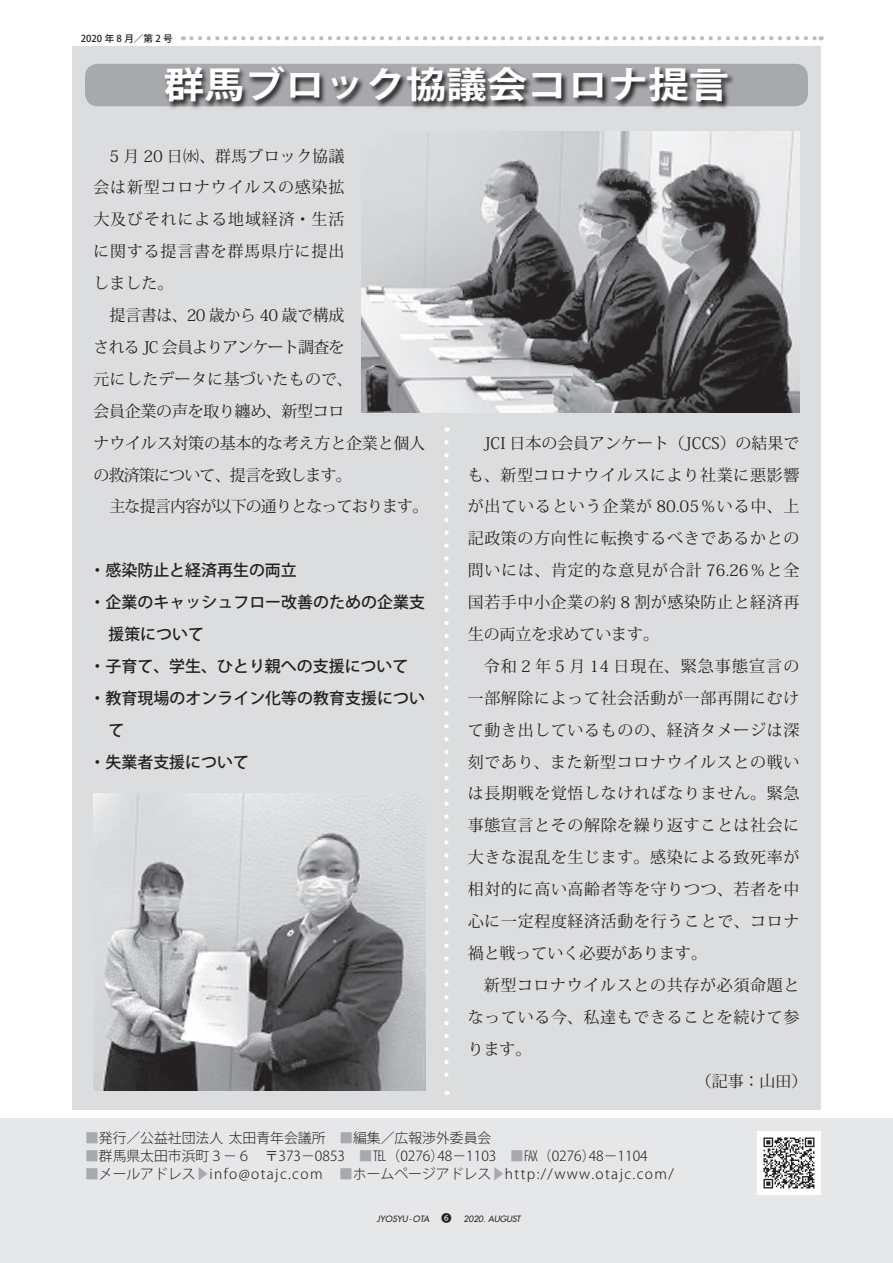
<style>
.page{position:relative;width:893px;height:1263px;background:#fff}
.page>*{position:absolute;margin:0;border:0;box-sizing:border-box;transform-origin:0 0}
.ノーマル{font:700 36.3px "Koz Go Pro";color:#fff;scale:1.11 1}
.ノーマル-2{font:15.9px/32px "Koz Min Pro";letter-spacing:.02em;color:#231f20;text-align:justify}
.ノーマル-3{font:15.9px/32px "Koz Min Pro";letter-spacing:-.015em;color:#231f20}
.ノーマル-4{font:500 15.9px/32px "Koz Go Pro";color:#231f20}
.ノーマル-5{font:15.9px "Koz Min Pro";letter-spacing:-.05em;color:#231f20}
.ノーマル-6{font:300 13.8px "Koz Go Pro";color:#231f20}
.ノーマル-7{font:300 13.8px "Koz Go Pro";letter-spacing:.1em;color:#231f20}
.ノーマル-8{font:300 10.65px "Koz Go Pro";color:#231f20}
.t1{font:500 9.6px "Koz Go Pro";color:#231f20}
.t2{font:italic 8.55px "Futura";color:#231f20}
.t3{font:italic 8.55px "Futura";letter-spacing:.025em;color:#231f20}
.s1{color:#a8a9ad}
</style>
<div class="page">
<div style="left:0;top:1118px;width:893px;height:145px;background:#e6e7e9"></div>
<div style="left:72px;top:47px;width:749px;height:1063px;background:#dcdddf"></div>
<svg style="left:191px;top:36px;width:631px;height:4px"></svg>
<div style="left:757px;top:1131px;width:64px;height:64px;background:#fff"></div>
<img style="left:763px;top:1137px;width:52px;height:52px">
<svg style="left:444px;top:442px;width:5px;height:653px"></svg>
<img style="left:361px;top:132px;width:438px;height:280px">
<img style="left:94px;top:793px;width:331px;height:298px">
<div style="left:85px;top:64px;width:723px;height:42px;background:#a8a9ad;border-radius:13px"></div>
<svg style="left:164px;top:68px;width:571px;height:41px"></svg>
<p class="t1" style="left:81px;top:33px;width:94px">2020 年 8 月／第 2 号</p>
<p class="ノーマル" style="left:164px;top:62px;width:511px">群馬ブロック協議会コロナ提言</p>
<p class="ノーマル-2" style="left:94px;top:139px;width:252px;text-indent:16px">5 月 20 日㈬、群馬ブロック協議会は新型コロナウイルスの感染拡大及びそれによる地域経済・生活に関する提言書を群馬県庁に提出しました。</p>
<p class="ノーマル-3" style="left:94px;top:299px;width:333px;text-indent:16px">提言書は、20 歳から 40 歳で構成<br>される JC 会員よりアンケート調査を<br>元にしたデータに基づいたもので、<br>会員企業の声を取り纏め、新型コロ<br>ナウイルス対策の基本的な考え方と企業と個人の救済策について、提言を致します。</p>
<p class="ノーマル-5" style="left:109px;top:495px;width:320px">主な提言内容が以下の通りとなっております。</p>
<p class="ノーマル-4" style="left:90px;top:555px;width:209px">・感染防止と経済再生の両立</p>
<p class="ノーマル-4" style="left:108px;top:587px;width:318px;text-indent:-19px">・企業のキャッシュフロー改善のための企業支援策について</p>
<p class="ノーマル-4" style="left:90px;top:651px;width:320px">・子育て、学生、ひとり親への支援について</p>
<p class="ノーマル-4" style="left:108px;top:683px;width:318px;text-indent:-19px">・教育現場のオンライン化等の教育支援について</p>
<p class="ノーマル-4" style="left:90px;top:746px;width:161px">・失業者支援について</p>
<p class="ノーマル-2" style="left:468px;top:426px;width:333px;text-indent:16px">JCI 日本の会員アンケート（JCCS）の結果でも、新型コロナウイルスにより社業に悪影響が出ているという企業が 80.05％いる中、上記政策の方向性に転換するべきであるかとの問いには、肯定的な意見が合計 76.26％と全国若手中小企業の約 8 割が感染防止と経済再生の両立を求めています。</p>
<p class="ノーマル-2" style="left:468px;top:649px;width:333px;text-indent:16px">令和 2 年 5 月 14 日現在、緊急事態宣言の一部解除によって社会活動が一部再開にむけて動き出しているものの、経済タメージは深刻であり、また新型コロナウイルスとの戦いは長期戦を覚悟しなければなりません。緊急事態宣言とその解除を繰り返すことは社会に大きな混乱を生じます。感染による致死率が相対的に高い高齢者等を守りつつ、若者を中心に一定程度経済活動を行うことで、コロナ禍と戦っていく必要があります。</p>
<p class="ノーマル-2" style="left:468px;top:968px;width:333px;text-indent:16px">新型コロナウイルスとの共存が必須命題となっている今、私達もできることを続けて参ります。</p>
<p class="ノーマル-2" style="left:696px;top:1064px;width:113px">（記事：山田）</p>
<p class="ノーマル-6" style="left:85px;top:1129px;width:408px"><span class="s1">■</span>発行／公益社団法人太田青年会議所　<span class="s1">■</span>編集／広報渉外委員会</p>
<p class="ノーマル-6" style="left:85px;top:1147px;width:564px"><span class="s1">■</span>群馬県太田市浜町３−６　〒373−0853　<span class="s1">■</span>ＴＥＬ（0276）48−1103　<span class="s1">■</span>℻（0276）48−1104</p>
<p class="ノーマル-7" style="left:85px;top:1165px;width:590px"><span class="s1">■</span>メールアドレス<span class="s1">▶</span>info@otajc.com　<span class="s1">■</span>ホームページアドレス<span class="s1">▶</span>http://www.otajc.com/</p>
<p class="ノーマル-8" style="left:441px;top:1211px;width:12px">❻</p>
<p class="t3" style="left:377px;top:1213px;width:54px">JYOSYU-OTA</p>
<p class="t2" style="left:463px;top:1213px;width:59px">2020. AUGUST</p>
</div>
